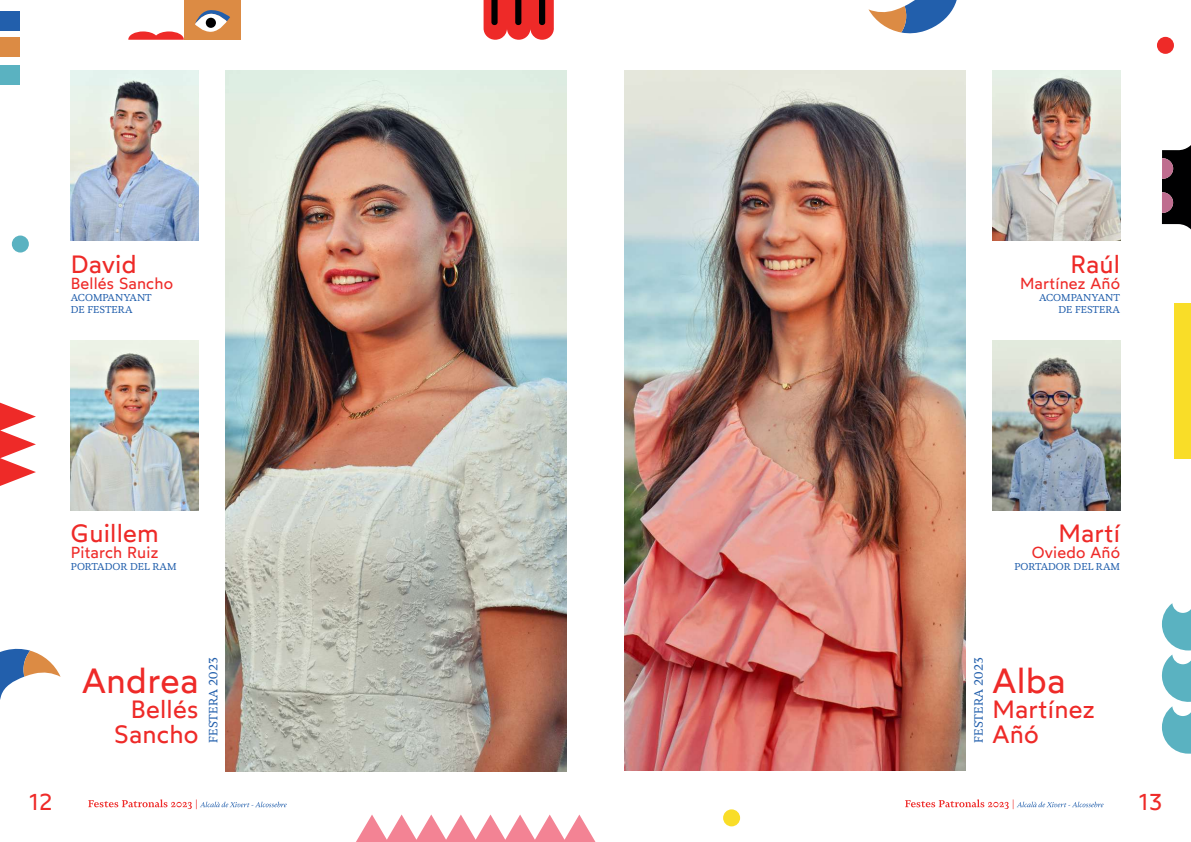
<style>
.page{position:relative;width:1191px;height:842px;background:#fff}
.page>*{position:absolute;margin:0;border:0;box-sizing:border-box;transform-origin:0 0}
.t1{font:35px "Wotfard";letter-spacing:.01em;color:#ee2a28}
.t2{font:25px/25px "Wotfard";letter-spacing:.01em;color:#ee2a28;text-align:right}
.t3{font:23px "Wotfard";color:#ee2a28}
.t4{font:16px "Wotfard";letter-spacing:.01em;color:#ee2a28}
.t5{font:12px "Novela";color:#225fac}
.t6{font:10px/12px "Novela";color:#225fac}
</style>
<div class="page">
<svg style="left:1161px;top:145px;width:30px;height:85px"></svg>
<svg style="left:0;top:648px;width:61px;height:52px"></svg>
<svg style="left:868px;top:0;width:89px;height:34px"></svg>
<svg style="left:1161px;top:603px;width:30px;height:151px"></svg>
<div style="left:1174px;top:303px;width:17px;height:155px;background:#f9dd28"></div>
<svg style="left:0;top:402px;width:36px;height:84px"></svg>
<svg style="left:356px;top:814px;width:239px;height:27px"></svg>
<svg style="left:483px;top:0;width:71px;height:40px"></svg>
<div style="left:0;top:65px;width:20px;height:20px;background:#5ab2c1"></div>
<div style="left:0;top:37px;width:20px;height:20px;background:#dc8b44"></div>
<div style="left:0;top:11px;width:20px;height:20px;background:#225fac"></div>
<div style="left:184px;top:0;width:56px;height:40px;background:#dc8b44"></div>
<svg style="left:195px;top:10px;width:35px;height:22px"></svg>
<div style="left:206px;top:18px;width:10px;height:10px;background:#000001;border-radius:50%"></div>
<svg style="left:128px;top:31px;width:56px;height:9px"></svg>
<hr style="left:356px;top:841px;width:239px;height:1px;background:#f38394">
<div style="left:723px;top:809px;width:17px;height:17px;background:#f9dd28;border-radius:50%"></div>
<div style="left:1157px;top:37px;width:17px;height:17px;background:#ee2a28;border-radius:50%"></div>
<div style="left:12px;top:236px;width:17px;height:17px;background:#5ab2c1;border-radius:50%"></div>
<img style="left:226px;top:71px;width:340px;height:700px">
<img style="left:625px;top:71px;width:340px;height:700px">
<img style="left:71px;top:71px;width:127px;height:170px">
<img style="left:992px;top:71px;width:128px;height:170px">
<img style="left:992px;top:340px;width:128px;height:170px">
<img style="left:71px;top:340px;width:127px;height:170px">
<svg style="left:88px;top:799px;width:199px;height:10px"></svg>
<svg style="left:905px;top:799px;width:198px;height:10px"></svg>
<h2 class="t2" style="left:71px;top:251px;width:67px">David</h2>
<h3 class="t4" style="left:71px;top:273px;width:104px">Bellés Sancho</h3>
<p class="t6" style="left:71px;top:291px;width:82px">ACOMPANYANT<br>DE FESTERA</p>
<h2 class="t2" style="left:1070px;top:251px;width:51px">Raúl</h2>
<h3 class="t4" style="left:1020px;top:273px;width:101px">Martínez Añó</h3>
<p class="t6" style="left:1039px;top:291px;width:82px;text-align:right">ACOMPANYANT<br>DE FESTERA</p>
<h2 class="t2" style="left:71px;top:520px;width:89px">Guillem</h2>
<h3 class="t4" style="left:71px;top:542px;width:89px">Pitarch Ruiz</h3>
<p class="t6" style="left:71px;top:560px;width:107px">PORTADOR DEL RAM</p>
<h2 class="t2" style="left:1058px;top:520px;width:63px">Martí</h2>
<h3 class="t4" style="left:1031px;top:542px;width:90px">Oviedo Añó</h3>
<p class="t6" style="left:1014px;top:560px;width:107px">PORTADOR DEL RAM</p>
<h1 class="t1" style="left:82px;top:658px;width:118px">Andrea</h1>
<h2 class="t2" style="left:114px;top:696px;width:86px">Bellés<br>Sancho</h2>
<p class="t5" style="left:206px;top:743px;width:87px;rotate:-90deg">FESTERA 2023</p>
<p class="t5" style="left:971px;top:743px;width:87px;rotate:-90deg">FESTERA 2023</p>
<h1 class="t1" style="left:992px;top:658px;width:74px">Alba</h1>
<h2 class="t2" style="left:992px;top:696px;width:104px">Martínez</h2>
<h2 class="t2" style="left:992px;top:721px;width:48px">Añó</h2>
<h3 class="t3" style="left:28px;top:787px;width:26px">12</h3>
<h3 class="t3" style="left:1138px;top:787px;width:26px">13</h3>
</div>
